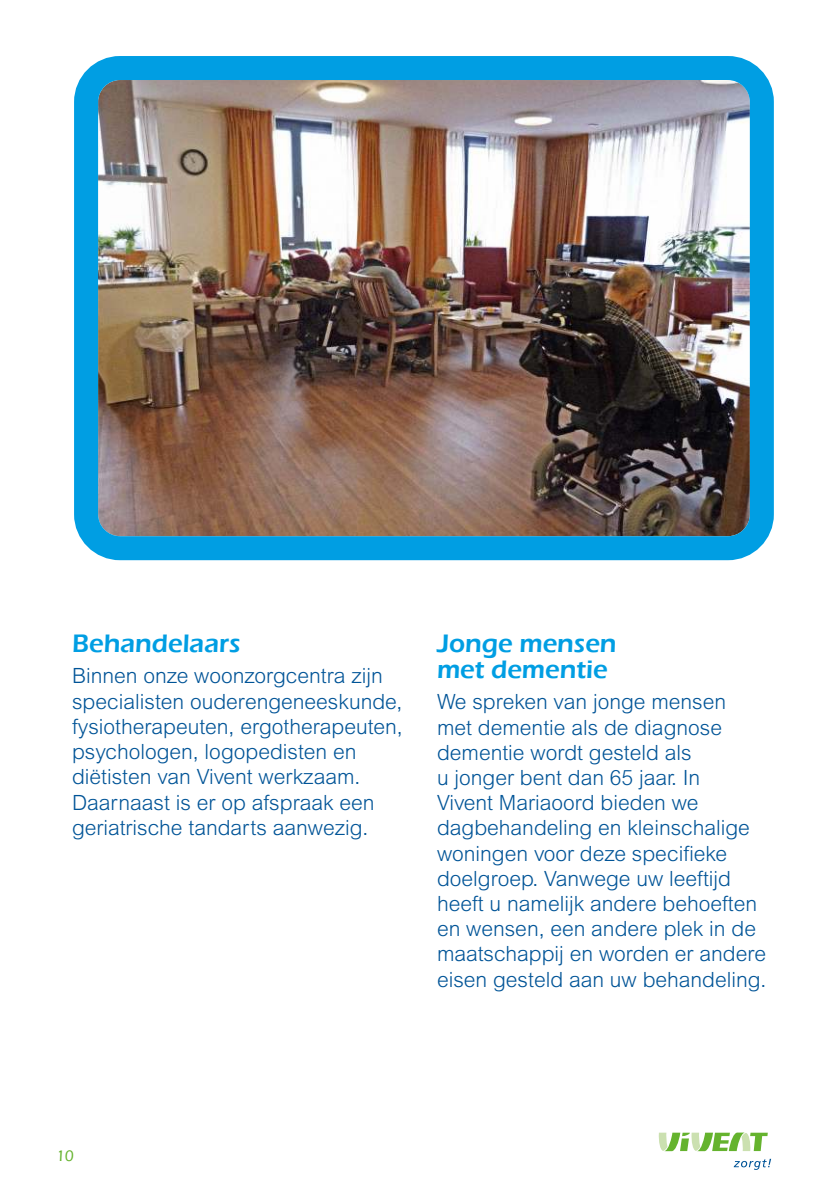
<style>
.page{position:relative;width:840px;height:1191px;background:#fff}
.page>*{position:absolute;margin:0;border:0;box-sizing:border-box;transform-origin:0 0}
.t1{font:600 26px/26px "Eras ITC";color:#009ee3}
.t2{font:300 21px/25.2px "Arial MT Std";color:#005497}
.t3{font:500 16px "Eras IT Cby BT";color:#65b32e}
</style>
<div class="page">
<img style="left:99px;top:81px;width:649px;height:454px">
<div style="left:74px;top:56px;width:699px;height:504px;border:24px solid #009ee3;border-radius:34px"></div>
<svg style="left:658px;top:1132px;width:109px;height:19px"></svg>
<svg style="left:733px;top:1158px;width:37px;height:11px"></svg>
<p class="t1" style="left:72px;top:633px;width:170px">Behandelaars</p>
<p class="t2" style="left:72px;top:665px;width:332px">Binnen onze woonzorgcentra zijn specialisten ouderengeneeskunde, fysiotherapeuten, ergotherapeuten, psychologen, logopedisten en diëtisten van Vivent werkzaam.<br>Daarnaast is er op afspraak een geriatrische tandarts aanwezig.</p>
<p class="t1" style="left:437px;top:633px;width:181px">Jonge mensen met dementie</p>
<p class="t2" style="left:437px;top:691px;width:330px">We spreken van jonge mensen met dementie als de diagnose dementie wordt gesteld als<br>u jonger bent dan 65 jaar. In<br>Vivent Mariaoord bieden we dagbehandeling en kleinschalige woningen voor deze specifieke doelgroep. Vanwege uw leeftijd heeft u namelijk andere behoeften en wensen, een andere plek in de maatschappij en worden er andere eisen gesteld aan uw behandeling.</p>
<p class="t3" style="left:56px;top:1145px;width:19px">10</p>
</div>
